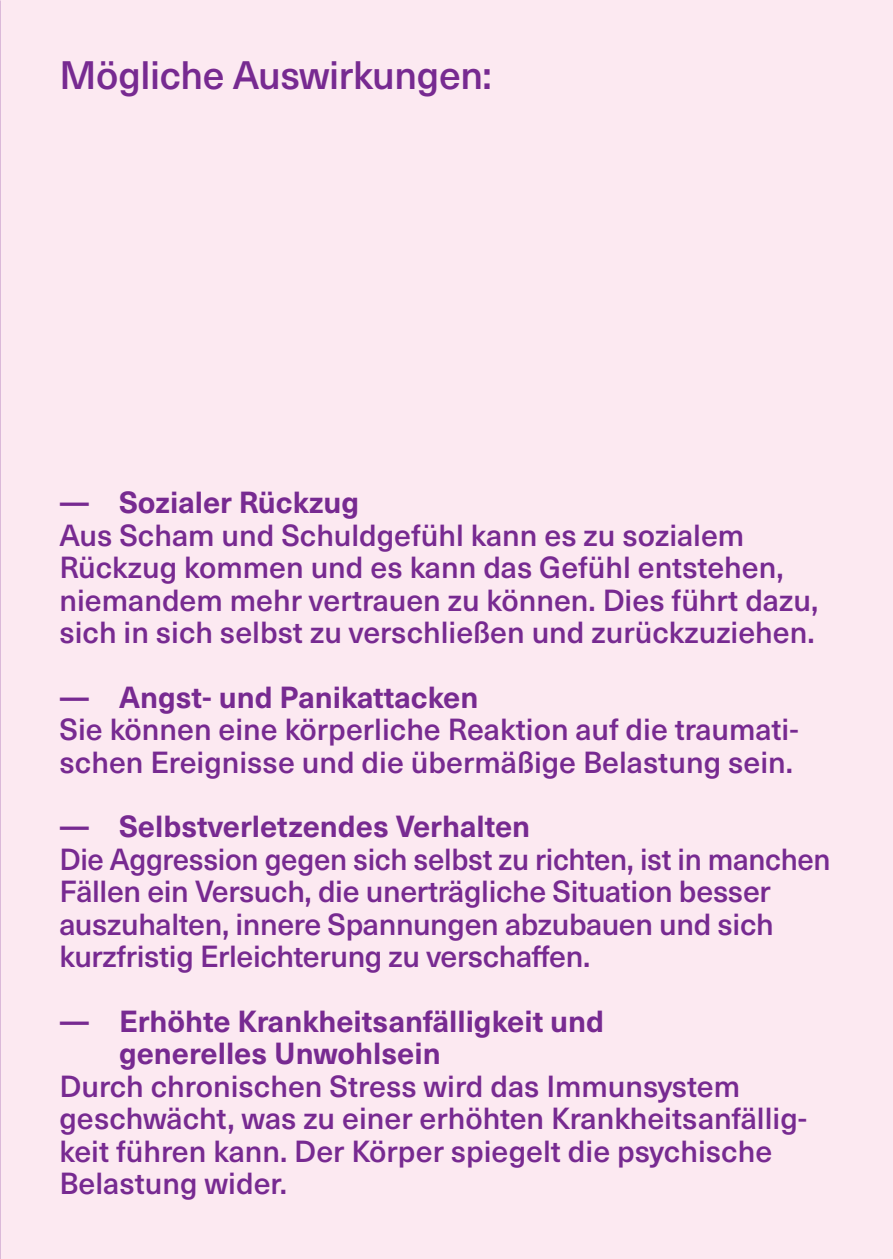
<style>
.page{position:relative;width:893px;height:1259px;background:#fce9f1}
.page>*{position:absolute;margin:0;border:0;box-sizing:border-box;transform-origin:0 0}
.t1{font:500 39px "Neue Haas Unica W1 G";letter-spacing:-.01em;color:#772a91}
.t2{font:500 30px/32.4px "Neue Haas Unica W1 G";color:#772a91}
.t3{font:700 30px/32.4px "Neue Haas Unica W1 G";color:#772a91}
</style>
<div class="page">
<h1 class="t1" style="left:60px;top:46px;width:434px">Mögliche Auswirkungen:</h1>
<p class="t3" style="left:60px;top:484px;width:301px">— Sozialer Rückzug</p>
<p class="t2" style="left:60px;top:517px;width:760px">Aus Scham und Schuldgefühl kann es zu sozialem Rückzug kommen und es kann das Gefühl entstehen, niemandem mehr vertrauen zu können. Dies führt dazu, sich in sich selbst zu verschließen und zurückzuziehen.</p>
<p class="t3" style="left:60px;top:679px;width:420px">— Angst- und Panikattacken</p>
<p class="t2" style="left:60px;top:711px;width:741px">Sie können eine körperliche Reaktion auf die traumati&shy;schen Ereignisse und die übermäßige Belastung sein.</p>
<p class="t3" style="left:60px;top:808px;width:472px">— Selbstverletzendes Verhalten</p>
<p class="t2" style="left:60px;top:841px;width:773px">Die Aggression gegen sich selbst zu richten, ist in manchen Fällen ein Versuch, die unerträgliche Situation besser auszuhalten, innere Spannungen abzubauen und sich kurzfristig Erleichterung zu verschaffen.</p>
<p class="t3" style="left:119px;top:1003px;width:487px;text-indent:-60px">— Erhöhte Krankheitsanfälligkeit und generelles Unwohlsein</p>
<p class="t2" style="left:60px;top:1068px;width:749px">Durch chronischen Stress wird das Immunsystem geschwächt, was zu einer erhöhten Krankheitsanfällig&shy;keit führen kann. Der Körper spiegelt die psychische Belastung wider.</p>
</div>
